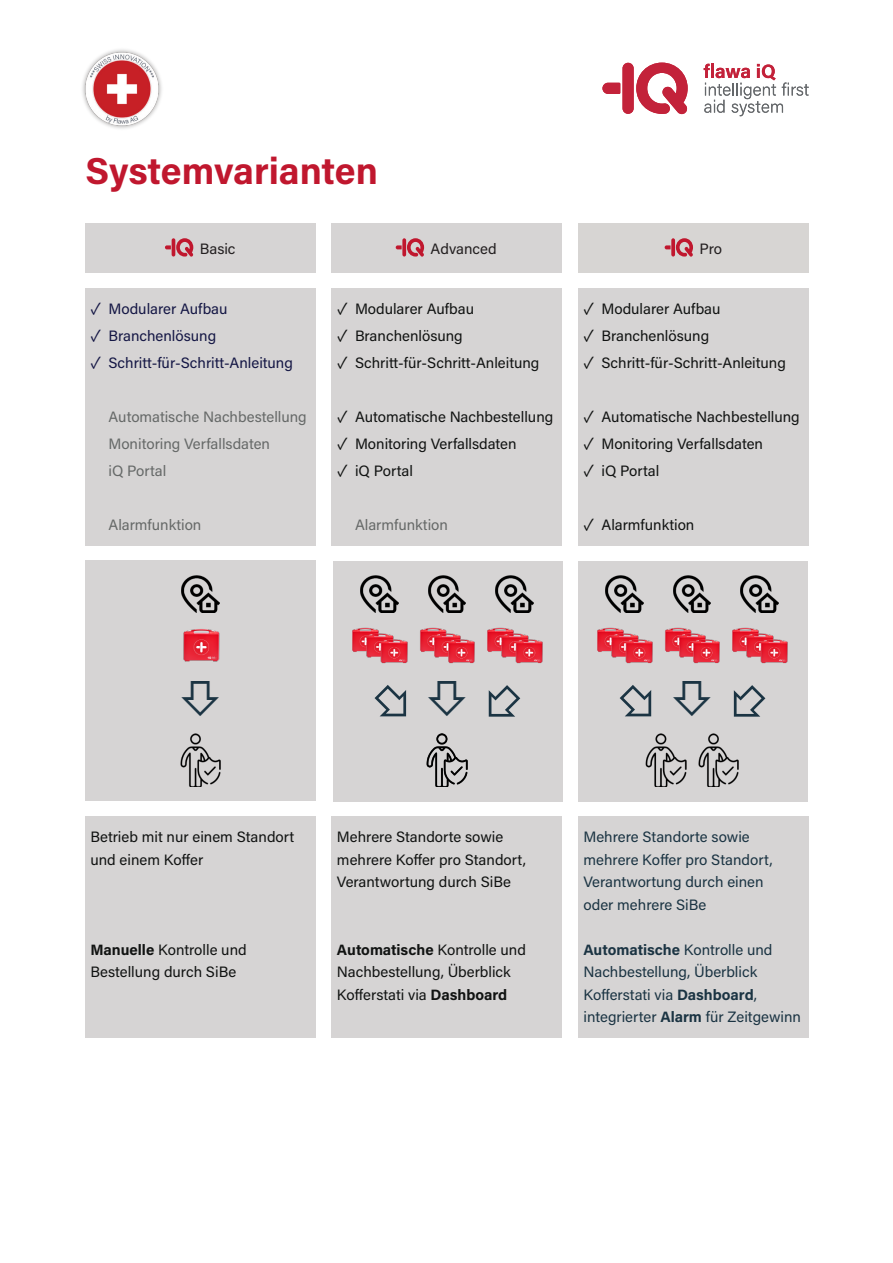
<style>
.page{position:relative;width:893px;height:1263px;background:#fff}
.page>*{position:absolute;margin:0;border:0;box-sizing:border-box;transform-origin:0 0}
.t1{font:45px "Lucida Grande";color:#1b3443}
.t2{font:700 37.5px "Acumin Pro";letter-spacing:-.005em;color:#c0172e}
.t3{font:15px/22.5px "Acumin Pro";color:#111312}
.t4{font:15px/22.5px "Acumin Pro";color:#1b3443}
.t5{font:15px/27px "Acumin Pro";color:#666968}
.t6{font:15px "Acumin Pro";color:#151745}
.t7{font:15px "Acumin Pro";color:#231f20}
.s1{font-weight:700}
</style>
<div class="page">
<div style="left:85px;top:223px;width:231px;height:49px;background:#d6d4d4"></div>
<div style="left:85px;top:560px;width:231px;height:241px;background:#d6d4d4"></div>
<svg style="left:165px;top:238px;width:28px;height:19px"></svg>
<div style="left:85px;top:288px;width:231px;height:257px;background:#d6d4d4"></div>
<div style="left:332px;top:223px;width:230px;height:49px;background:#d6d4d4"></div>
<div style="left:333px;top:561px;width:229px;height:241px;background:#d6d4d4"></div>
<svg style="left:396px;top:238px;width:28px;height:19px"></svg>
<div style="left:332px;top:288px;width:230px;height:257px;background:#d6d4d4"></div>
<div style="left:578px;top:223px;width:231px;height:49px;background:#d7d5d3"></div>
<svg style="left:665px;top:238px;width:28px;height:19px"></svg>
<div style="left:578px;top:288px;width:231px;height:257px;background:#d6d4d4"></div>
<div style="left:85px;top:816px;width:231px;height:221px;background:#d6d4d4"></div>
<div style="left:332px;top:816px;width:230px;height:221px;background:#d6d4d4"></div>
<div style="left:578px;top:816px;width:231px;height:221px;background:#d6d4d4"></div>
<img style="left:182px;top:575px;width:37px;height:38px">
<img style="left:180px;top:734px;width:41px;height:52px">
<img style="left:183px;top:629px;width:37px;height:33px">
<img style="left:420px;top:627px;width:55px;height:37px">
<img style="left:487px;top:627px;width:56px;height:37px">
<img style="left:352px;top:627px;width:56px;height:37px">
<img style="left:428px;top:575px;width:38px;height:38px">
<img style="left:496px;top:575px;width:37px;height:38px">
<img style="left:361px;top:575px;width:37px;height:38px">
<img style="left:426px;top:734px;width:42px;height:52px">
<div style="left:578px;top:561px;width:229px;height:241px;background:#d6d4d4"></div>
<img style="left:665px;top:627px;width:55px;height:37px">
<img style="left:732px;top:627px;width:56px;height:37px">
<img style="left:597px;top:627px;width:56px;height:37px">
<img style="left:673px;top:575px;width:38px;height:38px">
<img style="left:741px;top:575px;width:37px;height:38px">
<img style="left:606px;top:575px;width:37px;height:38px">
<img style="left:645px;top:734px;width:94px;height:52px">
<img style="left:82px;top:49px;width:80px;height:80px">
<svg style="left:704px;top:64px;width:105px;height:52px"></svg>
<div style="left:622px;top:63px;width:12px;height:51px;background:#c3223a;border-radius:6px"></div>
<svg style="left:636px;top:63px;width:52px;height:51px"></svg>
<svg style="left:602px;top:83px;width:18px;height:11px"></svg>
<h2 class="t2" style="left:85px;top:156px;width:294px">Systemvarianten</h2>
<p class="t7" style="left:184px;top:235px;width:68px">Advanced</p>
<p class="t7" style="left:200px;top:243px;width:37px">Basic</p>
<p class="t7" style="left:431px;top:243px;width:68px">Advanced</p>
<p class="t7" style="left:699px;top:243px;width:24px">Pro</p>
<p class="t6" style="left:90px;top:303px;width:139px">✓ Modularer Aufbau</p>
<p class="t6" style="left:90px;top:330px;width:127px">✓ Branchenlösung</p>
<p class="t6" style="left:90px;top:357px;width:204px">✓ Schritt-für-Schritt-Anleitung</p>
<p class="t5" style="left:108px;top:405px;width:200px">Automatische Nachbestellung<br>Monitoring Verfallsdaten<br>iQ Portal</p>
<p class="t3" style="left:337px;top:300px;width:139px">✓ Modularer Aufbau</p>
<p class="t3" style="left:337px;top:327px;width:127px">✓ Branchenlösung</p>
<p class="t3" style="left:337px;top:354px;width:204px">✓ Schritt-für-Schritt-Anleitung</p>
<p class="t3" style="left:337px;top:408px;width:218px">✓ Automatische Nachbestellung</p>
<p class="t3" style="left:337px;top:435px;width:181px">✓ Monitoring Verfallsdaten</p>
<p class="t3" style="left:337px;top:462px;width:77px">✓ iQ Portal</p>
<p class="t3" style="left:583px;top:300px;width:139px">✓ Modularer Aufbau</p>
<p class="t3" style="left:583px;top:327px;width:127px">✓ Branchenlösung</p>
<p class="t3" style="left:583px;top:354px;width:204px">✓ Schritt-für-Schritt-Anleitung</p>
<p class="t3" style="left:583px;top:408px;width:218px">✓ Automatische Nachbestellung</p>
<p class="t3" style="left:583px;top:435px;width:181px">✓ Monitoring Verfallsdaten</p>
<p class="t3" style="left:583px;top:462px;width:77px">✓ iQ Portal</p>
<p class="t5" style="left:108px;top:513px;width:94px">Alarmfunktion</p>
<p class="t5" style="left:355px;top:513px;width:94px">Alarmfunktion</p>
<p class="t3" style="left:583px;top:516px;width:112px">✓ Alarmfunktion</p>
<h1 class="t1" style="left:223px;top:716px;width:47px;rotate:-180deg">⇧</h1>
<h1 class="t1" style="left:469px;top:716px;width:47px;rotate:-180deg">⇧</h1>
<h1 class="t1" style="left:714px;top:716px;width:47px;rotate:-180deg">⇧</h1>
<p class="t3" style="left:90px;top:827px;width:205px">Betrieb mit nur einem Standort und einem Koffer</p>
<p class="t3" style="left:90px;top:940px;width:158px"><span class="s1">Manuelle</span> Kontrolle und<br>Bestellung durch SiBe</p>
<p class="t3" style="left:337px;top:827px;width:191px">Mehrere Standorte sowie mehrere Koffer pro Standort,<br>Verantwortung durch SiBe</p>
<p class="t3" style="left:337px;top:940px;width:191px"><span class="s1">Automatische</span> Kontrolle und<br>Nachbestellung, Überblick<br>Kofferstati via <span class="s1">Dashboard</span></p>
<p class="t4" style="left:583px;top:827px;width:191px">Mehrere Standorte sowie mehrere Koffer pro Standort,<br>Verantwortung durch einen oder mehrere SiBe</p>
<p class="t4" style="left:583px;top:940px;width:219px"><span class="s1">Automatische</span> Kontrolle und<br>Nachbestellung, Überblick<br>Kofferstati via <span class="s1">Dashboard</span>, integrierter <span class="s1">Alarm</span> für Zeitgewinn</p>
</div>
